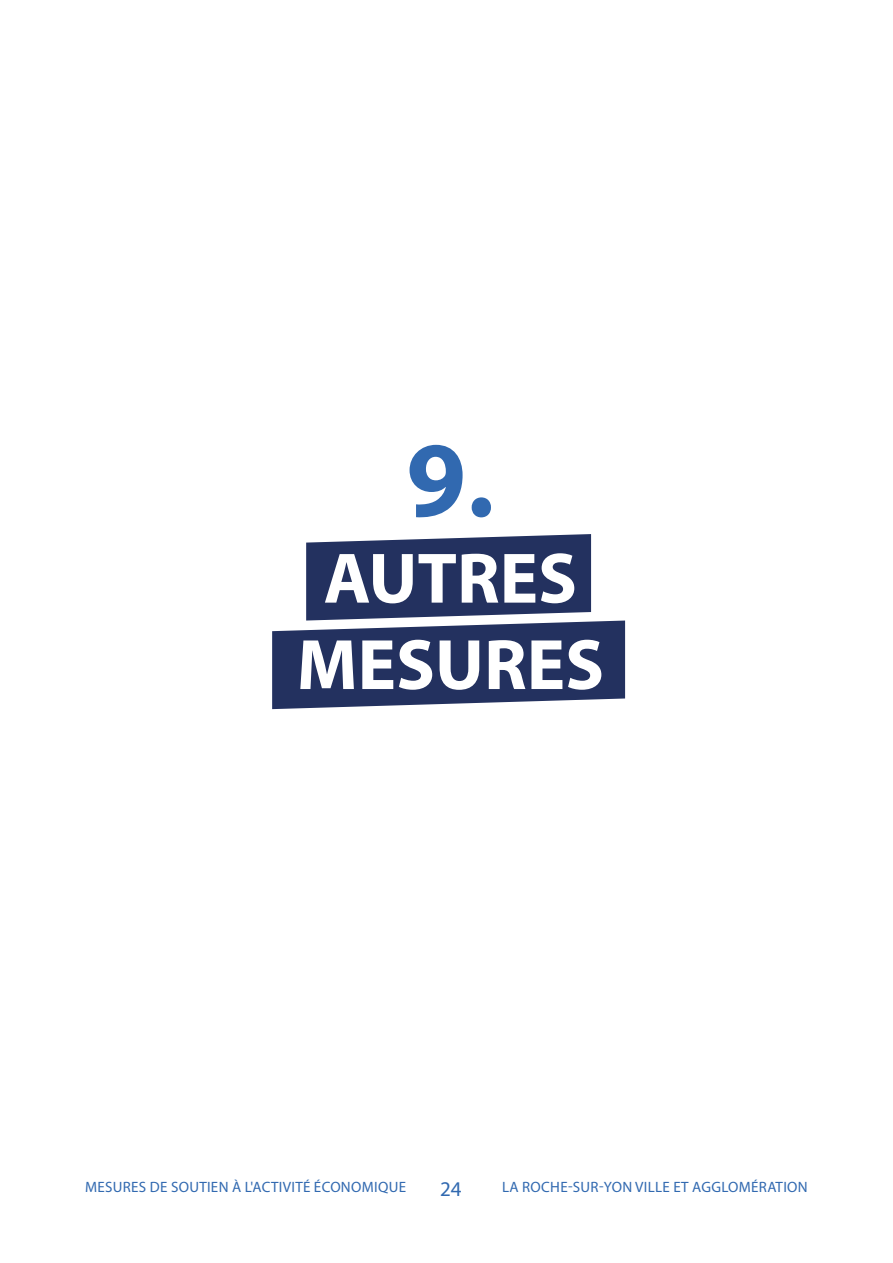
<style>
.page{position:relative;width:893px;height:1263px;background:#fff}
.page>*{position:absolute;margin:0;border:0;box-sizing:border-box;transform-origin:0 0}
.t1{font:700 108px "Myriad Pro";color:#3169b0}
.t2{font:700 72px/86.4px "Myriad Pro";color:#fff;text-align:center}
.t3{font:21px "Myriad Pro";color:#3169b0}
.t4{font:15px "Myriad Pro";letter-spacing:.02em;color:#3169b0}
</style>
<div class="page">
<svg style="left:272px;top:534px;width:353px;height:175px"></svg>
<h1 class="t1" style="left:406px;top:409px;width:90px">9.</h1>
<h2 class="t2" style="left:297px;top:533px;width:309px">AUTRES<br>MESURES</h2>
<p class="t4" style="left:85px;top:1178px;width:322px">MESURES DE SOUTIEN À L'ACTIVITÉ ÉCONOMIQUE</p>
<h3 class="t3" style="left:440px;top:1176px;width:23px">24</h3>
<p class="t4" style="left:502px;top:1178px;width:307px">LA ROCHE-SUR-YON VILLE ET AGGLOMÉRATION</p>
</div>
